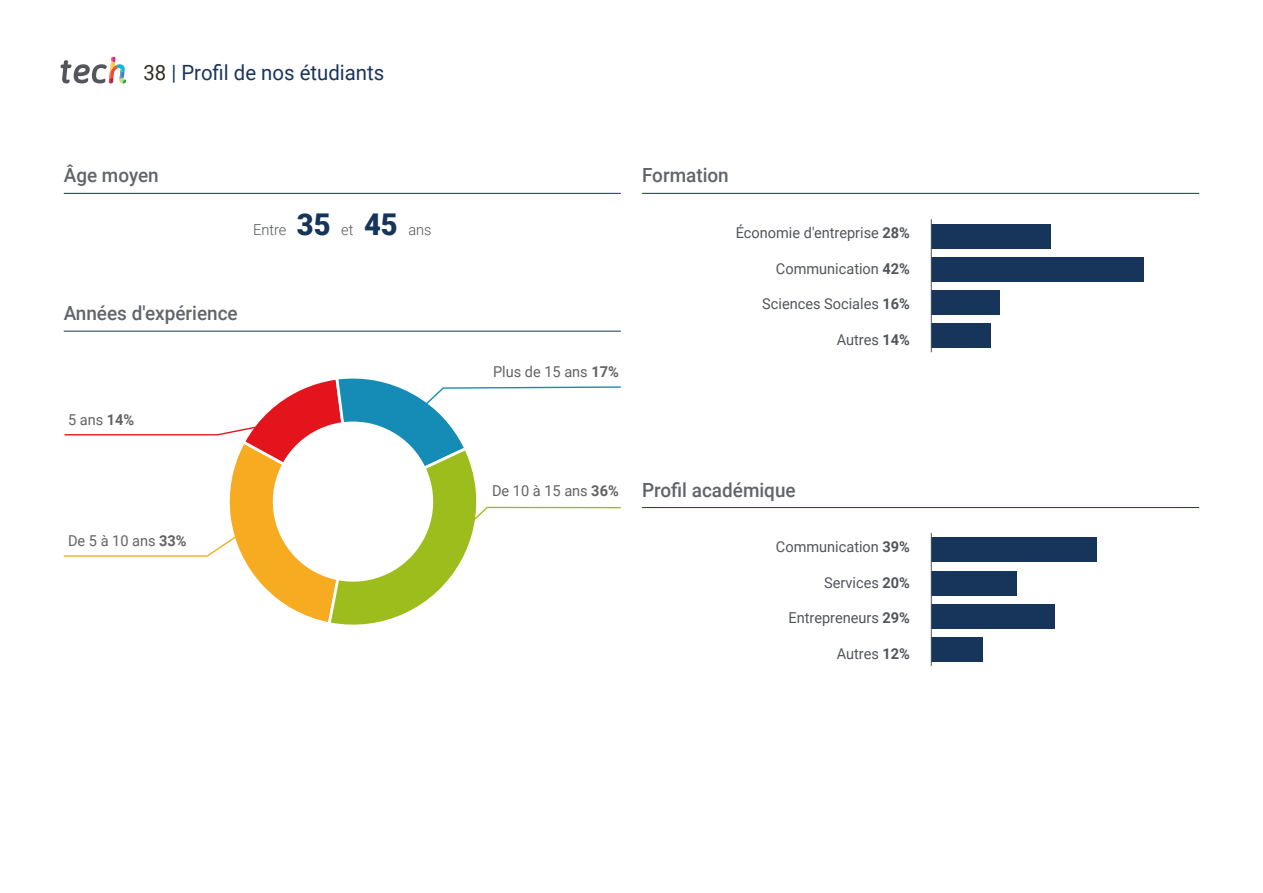
<style>
.page{position:relative;width:1263px;height:893px;background:#fff}
.page>*{position:absolute;margin:0;border:0;box-sizing:border-box;transform-origin:0 0}
.t1{font:21px "Roboto";color:#1a355c}
.t2{font:500 19.5px "Roboto";color:#61646a}
.t3{font:15px "Roboto";color:#52555b}
.t4{font:15px "Roboto";color:#636363}
.t5{font:300 15px "Roboto";color:#52555b}
.s1{color:#312e20}
.s2{font-weight:900;font-size:30px;color:#16355a}
.s3{font-weight:700}
</style>
<div class="page">
<svg style="left:61px;top:57px;width:65px;height:27px"></svg>
<hr style="left:64px;top:193px;width:557px;height:1px;background:#17355b">
<hr style="left:642px;top:507px;width:557px;height:1px;background:#17355b">
<hr style="left:642px;top:193px;width:557px;height:1px;background:#17355b">
<hr style="left:64px;top:331px;width:557px;height:1px;background:#17355b">
<svg style="left:64px;top:378px;width:557px;height:247px"></svg>
<div style="left:931px;top:224px;width:119px;height:24px;background:#17355b"></div>
<div style="left:931px;top:257px;width:212px;height:25px;background:#17355b"></div>
<div style="left:931px;top:290px;width:68px;height:25px;background:#17355b"></div>
<div style="left:931px;top:324px;width:60px;height:24px;background:#17355b"></div>
<hr style="left:931px;top:219px;width:1px;height:133px;background:#52555b">
<div style="left:931px;top:538px;width:166px;height:24px;background:#17355b"></div>
<div style="left:931px;top:571px;width:85px;height:24px;background:#17355b"></div>
<div style="left:931px;top:604px;width:123px;height:24px;background:#17355b"></div>
<div style="left:931px;top:637px;width:51px;height:25px;background:#17355b"></div>
<hr style="left:931px;top:533px;width:1px;height:133px;background:#52555b">
<h1 class="t1" style="left:144px;top:57px;width:242px"><span class="s1">38</span> | Profil de nos étudiants</h1>
<h2 class="t2" style="left:64px;top:161px;width:97px">Âge moyen</h2>
<p class="t5" style="left:253px;top:219px;width:180px">Entre <span class="s2">35</span> et <span class="s2">45</span> ans</p>
<h2 class="t2" style="left:64px;top:300px;width:175px">Années d'expérience</h2>
<p class="t4" style="left:68px;top:409px;width:68px">5 ans <span class="s3">14%</span></p>
<p class="t4" style="left:68px;top:530px;width:120px">De 5 à 10 ans <span class="s3">33%</span></p>
<p class="t4" style="left:493px;top:361px;width:127px">Plus de 15 ans <span class="s3">17%</span></p>
<h2 class="t2" style="left:642px;top:161px;width:88px">Formation</h2>
<p class="t3" style="left:736px;top:222px;width:176px">Économie d'entreprise <span class="s3">28%</span></p>
<p class="t3" style="left:776px;top:258px;width:136px">Communication <span class="s3">42%</span></p>
<p class="t3" style="left:762px;top:293px;width:149px">Sciences Sociales <span class="s3">16%</span></p>
<p class="t3" style="left:837px;top:329px;width:75px">Autres <span class="s3">14%</span></p>
<p class="t4" style="left:492px;top:480px;width:128px">De 10 à 15 ans <span class="s3">36%</span></p>
<h2 class="t2" style="left:642px;top:476px;width:155px">Profil académique</h2>
<p class="t3" style="left:776px;top:536px;width:136px">Communication <span class="s3">39%</span></p>
<p class="t3" style="left:824px;top:572px;width:87px">Services <span class="s3">20%</span></p>
<p class="t3" style="left:788px;top:607px;width:123px">Entrepreneurs <span class="s3">29%</span></p>
<p class="t3" style="left:837px;top:643px;width:75px">Autres <span class="s3">12%</span></p>
</div>
